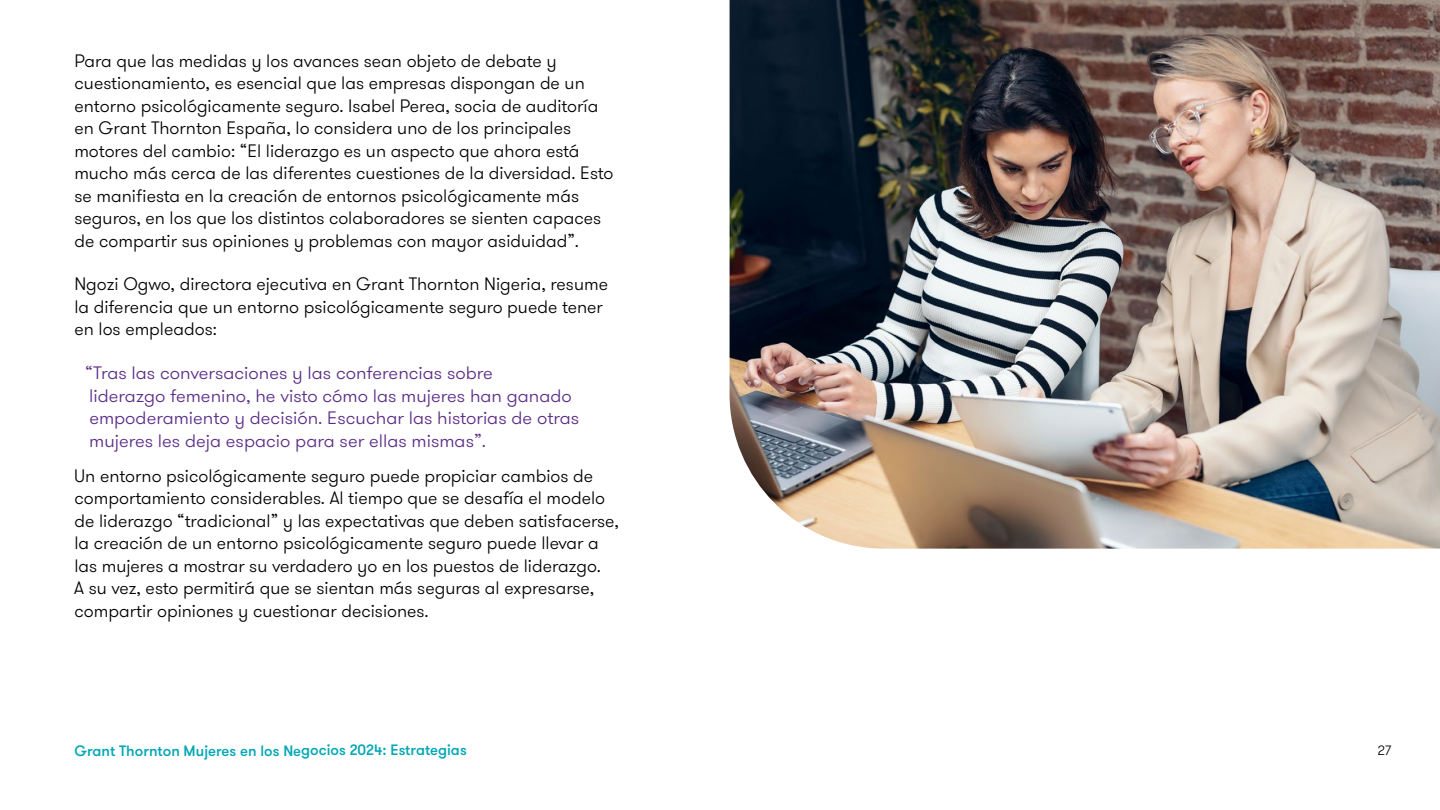
<style>
.page{position:relative;width:1440px;height:810px;background:#fff}
.page>*{position:absolute;margin:0;border:0;box-sizing:border-box;transform-origin:0 0}
.t1{font:300 18px/22.5px "GT Walsheim Pro";color:#000}
.t2{font:300 18px/22.5px "GT Walsheim Pro";color:#5a2b86;scale:1.04 1}
.t3{font:500 15px "GT Walsheim Pro";letter-spacing:-.005em;color:#00a7b5}
.t4{font:300 13.5px "GT Walsheim Pro";color:#000}
</style>
<div class="page">
<img style="left:730px;top:0;width:710px;height:549px">
<p class="t1" style="left:74px;top:50px;width:541px">Para que las medidas y los avances sean objeto de debate y cuestionamiento, es esencial que las empresas dispongan de un entorno psicológicamente seguro. Isabel Perea, socia de auditoría en Grant Thornton España, lo considera uno de los principales motores del cambio: “El liderazgo es un aspecto que ahora está mucho más cerca de las diferentes cuestiones de la diversidad. Esto se manifiesta en la creación de entornos psicológicamente más seguros, en los que los distintos colaboradores se sienten capaces de compartir sus opiniones y problemas con mayor asiduidad”.</p>
<p class="t1" style="left:74px;top:273px;width:535px">Ngozi Ogwo, directora ejecutiva en Grant Thornton Nigeria, resume la diferencia que un entorno psicológicamente seguro puede tener en los empleados:</p>
<p class="t2" style="left:85px;top:362px;width:477px">“Tras las conversaciones y las conferencias sobre<br>liderazgo femenino, he visto cómo las mujeres han ganado empoderamiento y decisión. Escuchar las historias de otras mujeres les deja espacio para ser ellas mismas”.</p>
<p class="t1" style="left:74px;top:465px;width:546px">Un entorno psicológicamente seguro puede propiciar cambios de comportamiento considerables. Al tiempo que se desafía el modelo de liderazgo “tradicional” y las expectativas que deben satisfacerse, la creación de un entorno psicológicamente seguro puede llevar a las mujeres a mostrar su verdadero yo en los puestos de liderazgo.<br>A su vez, esto permitirá que se sientan más seguras al expresarse, compartir opiniones y cuestionar decisiones.</p>
<p class="t3" style="left:74px;top:741px;width:394px">Grant Thornton Mujeres en los Negocios 2024: Estrategias</p>
<p class="t4" style="left:1378px;top:741px;width:15px">27</p>
</div>
